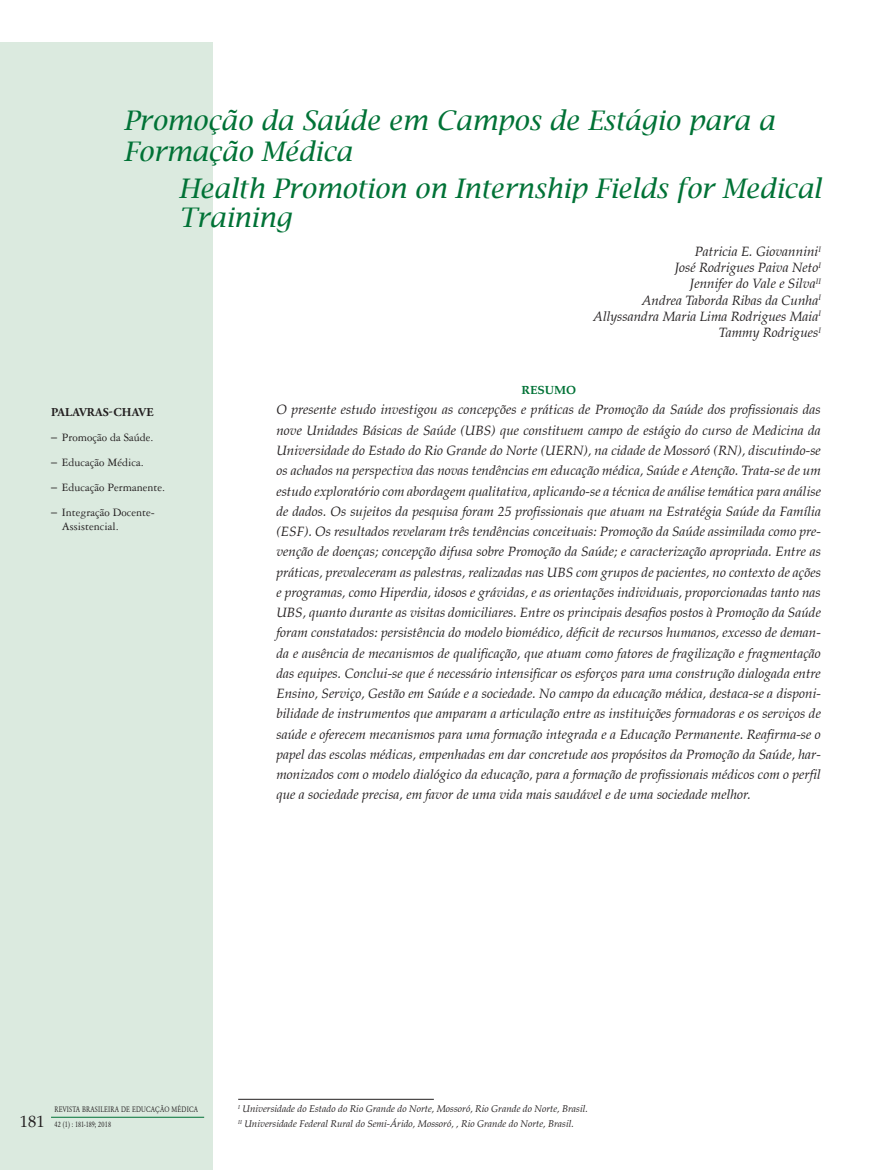
<style>
.page{position:relative;width:872px;height:1170px;background:#fff}
.page>*{position:absolute;margin:0;border:0;box-sizing:border-box;transform-origin:0 0}
._00{font:italic 27px/31.5px "Lucida Bright";color:#007236}
._01{font:italic 27px/28.5px "Lucida Bright";color:#007236}
._04{font:italic 13.5px/20.2px "Palton";color:#231f20;text-align:justify}
._02{font:italic 13.5px/16.2px "Palton";color:#231f20;text-align:right}
.t1{font:12px/14.4px "Garamond 3 LT Std";color:#231f20}
.Keywords{font:700 12px "Adobe Garamond Pro";letter-spacing:.015em;color:#231f20}
._03{font:700 12px "Palton";color:#007236}
.footnote_abre{font:italic 9.75px/15px "Palton";color:#231f20}
.t2{font:8.25px/15px "Garamond";letter-spacing:.03em;color:#231f20;scale:.8 1}
.s1{font-family:"Palton Roman"}
.s2{font-family:"Palton Roman";font-size:16.5px}
</style>
<div class="page">
<div style="left:0;top:43px;width:213px;height:1126px;background:#dbeadf"></div>
<hr style="left:51px;top:1116px;width:153px;height:1px;background:#007236">
<hr style="left:238px;top:1098px;width:196px;height:1px;background:#231f20">
<p class="_00" style="left:123px;top:104px;width:653px">Promoção da Saúde em Campos de Estágio para a<br>Formação Médica</p>
<p class="_01" style="left:179px;top:174px;width:644px">Health Promotion on Internship Fields for Medical<br>Training</p>
<p class="_02" style="left:593px;top:243px;width:229px">Patricia E. Giovannini<sup>I<br></sup>José Rodrigues Paiva Neto<sup>I<br></sup>Jennifer do Vale e Silva<sup>II<br></sup>Andrea Taborda Ribas da Cunha<sup>I<br></sup>Allyssandra Maria Lima Rodrigues Maia<sup>I<br></sup>Tammy Rodrigues<sup>I</sup></p>
<p class="Keywords" style="left:51px;top:405px;width:104px">PALAVRAS-CHAVE</p>
<p class="t1" style="left:51px;top:430px;width:104px"><span class="s1">–</span> Promoção da Saúde.</p>
<p class="t1" style="left:51px;top:455px;width:94px"><span class="s1">–</span> Educação Médica.</p>
<p class="t1" style="left:51px;top:480px;width:115px"><span class="s1">–</span> Educação Permanente.</p>
<p class="t1" style="left:62px;top:505px;width:94px;text-indent:-11px"><span class="s1">–</span> Integração Docente-<br>Assistencial.</p>
<p class="_03" style="left:521px;top:383px;width:56px">RESUMO</p>
<p class="_04" style="left:276px;top:400px;width:546px">O presente estudo investigou as concepções e práticas de Promoção da Saúde dos profissionais das nove Unidades Básicas de Saúde (UBS) que constituem campo de estágio do curso de Medicina da Universidade do Estado do Rio Grande do Norte (UERN), na cidade de Mossoró (RN), discutindo-se os achados na perspectiva das novas tendências em educação médica, Saúde e Atenção. Trata-se de um estudo exploratório com abordagem qualitativa, aplicando-se a técnica de análise temática para análise de dados. Os sujeitos da pesquisa foram 25 profissionais que atuam na Estratégia Saúde da Família (ESF). Os resultados revelaram três tendências conceituais: Promoção da Saúde assimilada como pre&shy;venção de doenças; concepção difusa sobre Promoção da Saúde; e caracterização apropriada. Entre as práticas, prevaleceram as palestras, realizadas nas UBS com grupos de pacientes, no contexto de ações e programas, como Hiperdia, idosos e grávidas, e as orientações individuais, proporcionadas tanto nas UBS, quanto durante as visitas domiciliares. Entre os principais desafios postos à Promoção da Saúde foram constatados: persistência do modelo biomédico, déficit de recursos humanos, excesso de deman&shy;da e ausência de mecanismos de qualificação, que atuam como fatores de fragilização e fragmentação das equipes. Conclui-se que é necessário intensificar os esforços para uma construção dialogada entre Ensino, Serviço, Gestão em Saúde e a sociedade. No campo da educação médica, destaca-se a disponi&shy;bilidade de instrumentos que amparam a articulação entre as instituições formadoras e os serviços de saúde e oferecem mecanismos para uma formação integrada e a Educação Permanente. Reafirma-se o papel das escolas médicas, empenhadas em dar concretude aos propósitos da Promoção da Saúde, har&shy;monizados com o modelo dialógico da educação, para a formação de profissionais médicos com o perfil que a sociedade precisa, em favor de uma vida mais saudável e de uma sociedade melhor.</p>
<p class="t2" style="left:20px;top:1101px;width:224px;text-indent:35px">REVISTA BRASILEIRA DE EDUCAÇÃO MÉDICA<br><span class="s2">181</span> 42 (1) : 181-189; 2018</p>
<p class="footnote_abre" style="left:238px;top:1101px;width:351px"><sup>I</sup> Universidade do Estado do Rio Grande do Norte, Mossoró, Rio Grande do Norte, Brasil.<br><sup>II</sup> Universidade Federal Rural do Semi-Árido, Mossoró, , Rio Grande do Norte, Brasil.</p>
</div>
